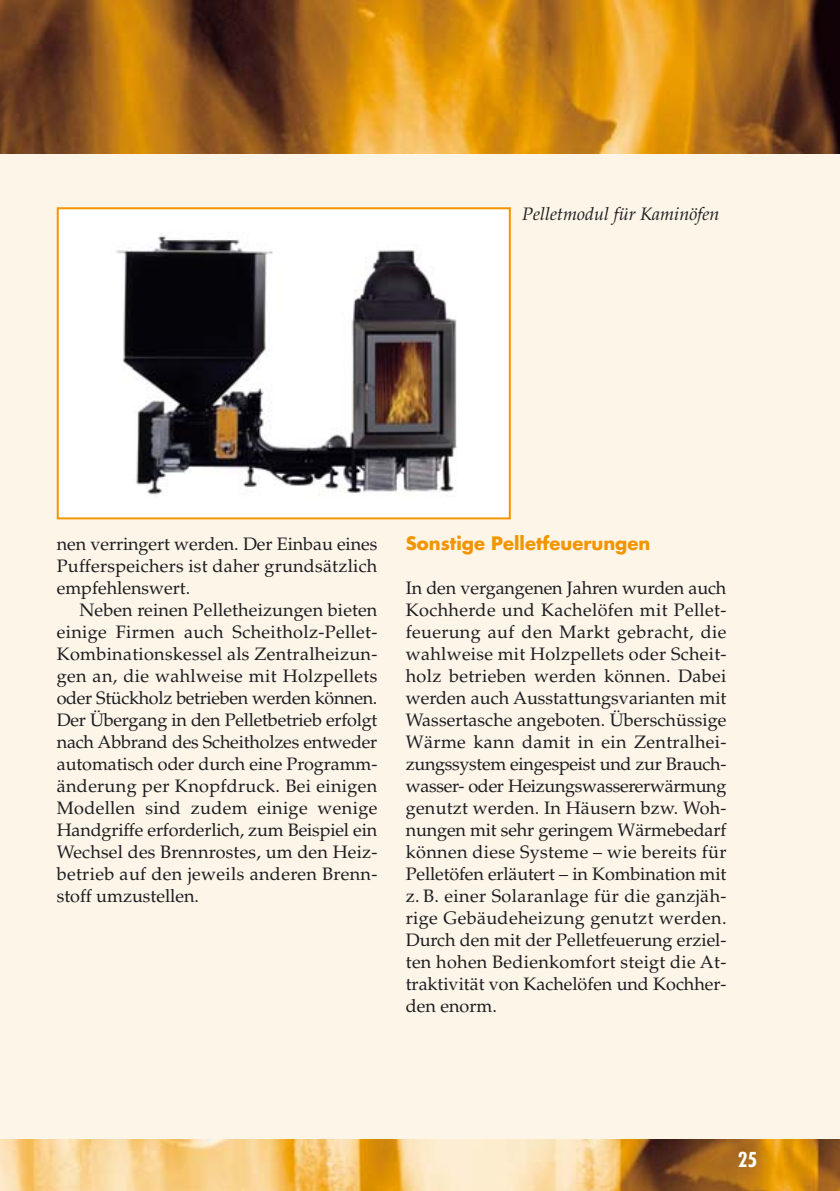
<style>
.page{position:relative;width:840px;height:1191px;background:#fff}
.page>*{position:absolute;margin:0;border:0;box-sizing:border-box;transform-origin:0 0}
.t1{font:700 condensed 20px "Futura";color:#fff}
.t2{font:18px/22px "Palatino";color:#1b1c20;text-align:justify}
.t3{font:700 18px "Futura";color:#f39500}
.t4{font:italic 18px "Palatino";color:#1b1c20}
</style>
<div class="page">
<div style="left:0;top:0;width:839px;height:1191px;background:#fef5e9"></div>
<img style="left:0;top:1140px;width:839px;height:51px">
<img style="left:0;top:0;width:839px;height:153px">
<div style="left:59px;top:209px;width:449px;height:308px;background:#fff"></div>
<img style="left:116px;top:233px;width:341px;height:264px">
<div style="left:57px;top:207px;width:453px;height:312px;border:2px solid #f39500"></div>
<p class="t4" style="left:522px;top:207px;width:199px">Pelletmodul für Kaminöfen</p>
<p class="t2" style="left:57px;top:535px;width:322px">nen verringert werden. Der Einbau eines Pufferspeichers ist daher grundsätzlich empfehlenswert.</p>
<p class="t2" style="left:57px;top:601px;width:322px;text-indent:23px">Neben reinen Pelletheizungen bieten einige Firmen auch Scheitholz-Pellet-Kombinationskessel als Zentralheizun&shy;gen an, die wahlweise mit Holzpellets oder Stückholz betrieben werden können.<br>Der Übergang in den Pelletbetrieb erfolgt nach Abbrand des Scheitholzes entweder automatisch oder durch eine Programm&shy;änderung per Knopfdruck. Bei einigen Modellen sind zudem einige wenige Handgriffe erforderlich, zum Beispiel ein Wechsel des Brennrostes, um den Heiz&shy;betrieb auf den jeweils anderen Brenn&shy;stoff umzustellen.</p>
<p class="t3" style="left:405px;top:535px;width:246px">Sonstige Pelletfeuerungen</p>
<p class="t2" style="left:405px;top:579px;width:322px">In den vergangenen Jahren wurden auch Kochherde und Kachelöfen mit Pellet&shy;feuerung auf den Markt gebracht, die wahlweise mit Holzpellets oder Scheit&shy;holz betrieben werden können. Dabei werden auch Ausstattungsvarianten mit Wassertasche angeboten. Überschüssige Wärme kann damit in ein Zentralhei&shy;zungssystem eingespeist und zur Brauch&shy;wasser- oder Heizungswassererwärmung genutzt werden. In Häusern bzw. Woh&shy;nungen mit sehr geringem Wärmebedarf können diese Systeme – wie bereits für Pelletöfen erläutert – in Kombination mit z. B. einer Solaranlage für die ganzjäh - rige Gebäudeheizung genutzt werden.<br>Durch den mit der Pelletfeuerung erziel&shy;ten hohen Bedienkomfort steigt die At&shy;traktivität von Kachelöfen und Kochher&shy;den enorm.</p>
<p class="t1" style="left:737px;top:1151px;width:21px">25</p>
</div>
